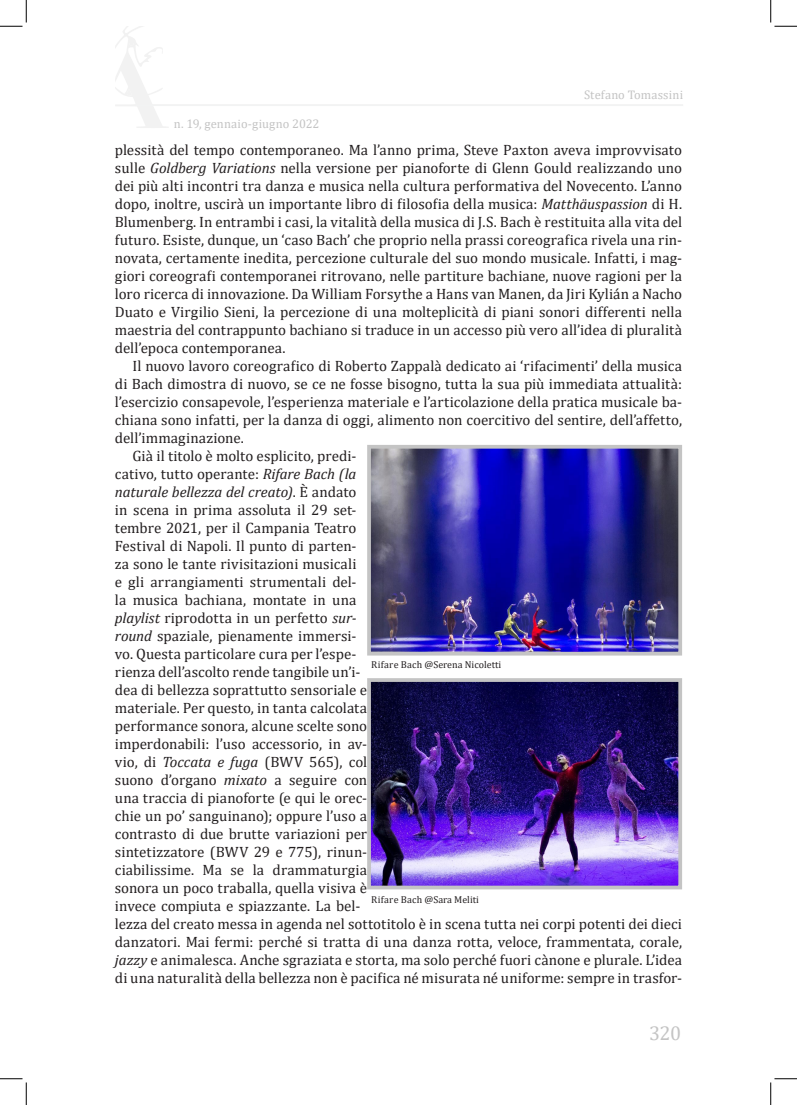
<style>
.page{position:relative;width:797px;height:1105px;background:#fff}
.page>*{position:absolute;margin:0;border:0;box-sizing:border-box;transform-origin:0 0}
.t1{font:20px "Cambria";color:#c4c4c4}
.Corpo{font:15px/18px "Cambria";letter-spacing:.005em;color:#231f20;text-align:justify}
.t2{font:12.5px "Cambria";letter-spacing:.01em;color:#c4c4c4}
.Didascalia{font:10px "Cambria";color:#231f20}
.s1{font-style:italic}
</style>
<div class="page">
<svg style="left:115px;top:26px;width:53px;height:102px"></svg>
<hr style="left:136px;top:104px;width:547px;height:2px;background:#f2f3f3">
<img style="left:372px;top:450px;width:305px;height:200px">
<div style="left:367px;top:445px;width:315px;height:210px;border:4px solid #c4c4c4"></div>
<img style="left:372px;top:683px;width:305px;height:201px">
<div style="left:367px;top:678px;width:315px;height:211px;border:4px solid #c4c4c4"></div>
<svg style="left:0;top:0;width:27px;height:27px"></svg>
<svg style="left:0;top:1078px;width:27px;height:27px"></svg>
<svg style="left:770px;top:0;width:27px;height:27px"></svg>
<svg style="left:770px;top:1078px;width:27px;height:27px"></svg>
<p class="t2" style="left:174px;top:117px;width:147px">n. 19, gennaio-giugno 2022</p>
<p class="t2" style="left:584px;top:87px;width:101px">Stefano Tomassini</p>
<p class="Corpo" style="left:115px;top:141px;width:568px">plessità del tempo contemporaneo. Ma l’anno prima, Steve Paxton aveva improvvisato sulle <span class="s1">Goldberg Variations</span> nella versione per pianoforte di Glenn Gould realizzando uno dei più alti incontri tra danza e musica nella cultura performativa del Novecento. L’anno dopo, inoltre, uscirà un importante libro di filosofia della musica: <span class="s1">Matthäuspassion</span> di H.<br>Blumenberg. In entrambi i casi, la vitalità della musica di J.S. Bach è restituita alla vita del futuro. Esiste, dunque, un ‘caso Bach’ che proprio nella prassi coreografica rivela una rin&shy;novata, certamente inedita, percezione culturale del suo mondo musicale. Infatti, i mag&shy;giori coreografi contemporanei ritrovano, nelle partiture bachiane, nuove ragioni per la loro ricerca di innovazione. Da William Forsythe a Hans van Manen, da Jiri Kylián a Nacho Duato e Virgilio Sieni, la percezione di una molteplicità di piani sonori differenti nella maestria del contrappunto bachiano si traduce in un accesso più vero all’idea di pluralità dell’epoca contemporanea.</p>
<p class="Corpo" style="left:115px;top:357px;width:568px;text-indent:18px">Il nuovo lavoro coreografico di Roberto Zappalà dedicato ai ‘rifacimenti’ della musica di Bach dimostra di nuovo, se ce ne fosse bisogno, tutta la sua più immediata attualità: l’esercizio consapevole, l’esperienza materiale e l’articolazione della pratica musicale ba&shy;chiana sono infatti, per la danza di oggi, alimento non coercitivo del sentire, dell’affetto, dell’immaginazione.</p>
<p class="Corpo" style="left:115px;top:447px;width:568px;text-align:left;text-indent:18px">Già il titolo è molto esplicito, predi-<br>cativo, tutto operante: <span class="s1">Rifare Bach (la<br>naturale bellezza del creato)</span>. È andato<br>in scena in prima assoluta il 29 set-<br>tembre 2021, per il Campania Teatro<br>Festival di Napoli. Il punto di parten-<br>za sono le tante rivisitazioni musicali<br>e gli arrangiamenti strumentali del-<br>la musica bachiana, montate in una<br><span class="s1">playlist</span> riprodotta in un perfetto <span class="s1">sur-<br>round</span> spaziale, pienamente immersi-<br>vo. Questa particolare cura per l’espe-<br>rienza dell’ascolto rende tangibile un’i-<br>dea di bellezza soprattutto sensoriale e<br>materiale. Per questo, in tanta calcolata<br>performance sonora, alcune scelte sono<br>imperdonabili: l’uso accessorio, in av-<br>vio, di <span class="s1">Toccata e fuga</span> (BWV 565), col<br>suono d’organo <span class="s1">mixato</span> a seguire con<br>una traccia di pianoforte (e qui le orec-<br>chie un po’ sanguinano); oppure l’uso a<br>contrasto di due brutte variazioni per<br>sintetizzatore (BWV 29 e 775), rinun-<br>ciabilissime. Ma se la drammaturgia<br>sonora un poco traballa, quella visiva è<br>invece compiuta e spiazzante. La bel-<br>lezza del creato messa in agenda nel sottotitolo è in scena tutta nei corpi potenti dei dieci danzatori. Mai fermi: perché si tratta di una danza rotta, veloce, frammentata, corale, <span class="s1">jazzy</span> e animalesca. Anche sgraziata e storta, ma solo perché fuori cànone e plurale. L’idea di una naturalità della bellezza non è pacifica né misurata né uniforme: sempre in trasfor-</p>
<p class="Didascalia" style="left:371px;top:658px;width:132px">Rifare Bach @Serena Nicoletti</p>
<p class="Didascalia" style="left:371px;top:893px;width:109px">Rifare Bach @Sara Meliti</p>
<h1 class="t1" style="left:649px;top:1021px;width:34px">320</h1>
</div>
